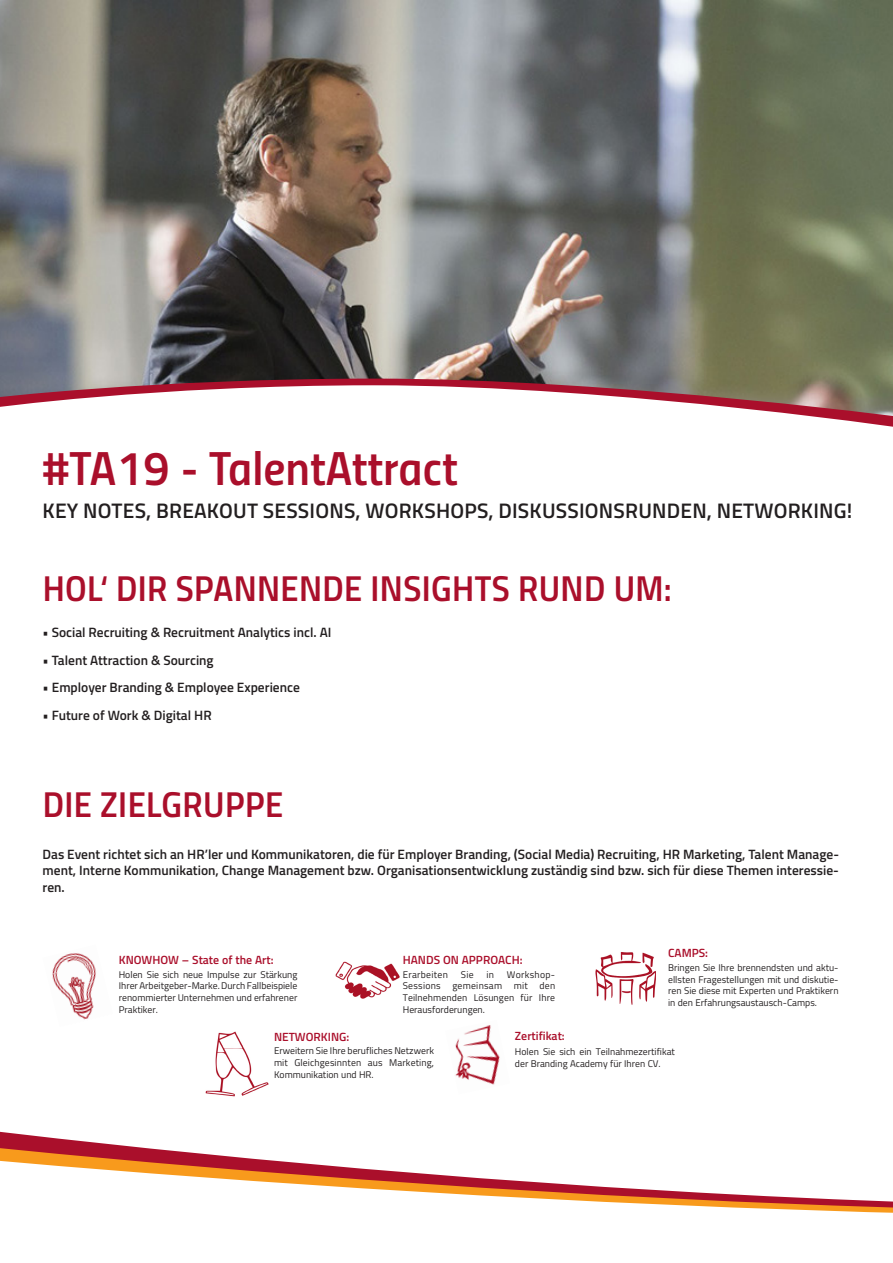
<style>
.page{position:relative;width:893px;height:1263px;background:#fff}
.page>*{position:absolute;margin:0;border:0;box-sizing:border-box;transform-origin:0 0}
.t1{font:48px "Titillium Semibold Upright";color:#aa0f2b}
.t2{font:36px "Titillium Semibold Upright";letter-spacing:.01em;color:#aa0f2b}
.t3{font:600 21px "Titillium";letter-spacing:.01em;color:#231f20}
.t4{font:600 13.5px/16.2px "Titillium";color:#231f20;text-align:justify}
.t5{font:600 11.85px "Titillium";color:#aa0f2b}
.t6{font:9.75px/11.7px "Titillium";color:#231f20;text-align:justify}
.t7{font:9.75px "Titillium";letter-spacing:.03em;color:#231f20}
.s1{font-weight:400}
</style>
<div class="page">
<img style="left:0;top:0;width:893px;height:379px">
<svg style="left:0;top:379px;width:893px;height:6px"></svg>
<svg style="left:0;top:385px;width:893px;height:42px"></svg>
<img style="left:335px;top:961px;width:65px;height:38px">
<img style="left:57px;top:953px;width:36px;height:9px">
<img style="left:52px;top:962px;width:44px;height:17px">
<img style="left:53px;top:979px;width:42px;height:17px">
<img style="left:65px;top:996px;width:29px;height:17px">
<img style="left:75px;top:1013px;width:16px;height:7px">
<img style="left:205px;top:1031px;width:63px;height:66px">
<img style="left:595px;top:952px;width:61px;height:53px">
<img style="left:455px;top:1025px;width:45px;height:60px">
<svg style="left:0;top:1137px;width:893px;height:76px"></svg>
<p class="t1" style="left:43px;top:431px;width:417px">#TA19 - TalentAttract</p>
<p class="t3" style="left:43px;top:494px;width:811px">KEY NOTES, BREAKOUT SESSIONS, WORKSHOPS, DISKUSSIONSRUNDEN, NETWORKING!</p>
<p class="t2" style="left:43px;top:560px;width:631px">HOL‘ DIR SPANNENDE INSIGHTS RUND UM:</p>
<p class="t4" style="left:43px;top:624px;width:290px">• Social Recruiting &amp; Recruitment Analytics incl. AI</p>
<p class="t4" style="left:43px;top:651px;width:173px"><span class="s1">•</span> Talent Attraction &amp; Sourcing</p>
<p class="t4" style="left:43px;top:679px;width:259px"><span class="s1">•</span> Employer Branding &amp; Employee Experience</p>
<p class="t4" style="left:43px;top:706px;width:171px"><span class="s1">•</span> Future of Work &amp; Digital HR</p>
<p class="t2" style="left:43px;top:777px;width:242px">DIE ZIELGRUPPE</p>
<p class="t4" style="left:43px;top:845px;width:798px">Das Event richtet sich an HR’ler und Kommunikatoren, die für Employer Branding, (Social Media) Recruiting, HR Marketing, Talent Manage&shy;ment, Interne Kommunikation, Change Management bzw. Organisationsentwicklung zuständig sind bzw. sich für diese Themen interessie&shy;ren.</p>
<p class="t5" style="left:119px;top:951px;width:156px">KNOWHOW – State of the Art:</p>
<p class="t6" style="left:119px;top:968px;width:180px">Holen Sie sich neue Impulse zur Stärkung Ihrer Arbeitgeber-Marke. Durch Fallbeispiele renommierter Unternehmen und erfahrener Praktiker.</p>
<p class="t5" style="left:403px;top:951px;width:121px">HANDS ON APPROACH:</p>
<p class="t7" style="left:403px;top:967px;width:47px">Erarbeiten</p>
<p class="t6" style="left:461px;top:968px;width:14px">Sie</p>
<p class="t6" style="left:486px;top:968px;width:9px">in</p>
<p class="t6" style="left:403px;top:968px;width:154px;text-indent:104px">Workshop-Sessions gemeinsam mit den Teilnehmenden Lösungen für Ihre Herausforderungen.</p>
<p class="t5" style="left:668px;top:944px;width:41px">CAMPS:</p>
<p class="t6" style="left:668px;top:961px;width:172px">Bringen Sie Ihre brennendsten und aktu&shy;ellsten Fragestellungen mit und diskutie&shy;ren Sie diese mit Experten und Praktikern in den Erfahrungsaustausch-Camps.</p>
<p class="t5" style="left:274px;top:1028px;width:77px">NETWORKING:</p>
<p class="t6" style="left:274px;top:1044px;width:162px">Erweitern Sie Ihre berufliches Netzwerk mit Gleichgesinnten aus Marketing, Kommunikation und HR.</p>
<p class="t5" style="left:515px;top:1027px;width:51px">Zertifikat:</p>
<p class="t6" style="left:515px;top:1045px;width:162px">Holen Sie sich ein Teilnahmezertifikat der Branding Academy für Ihren CV.</p>
</div>
